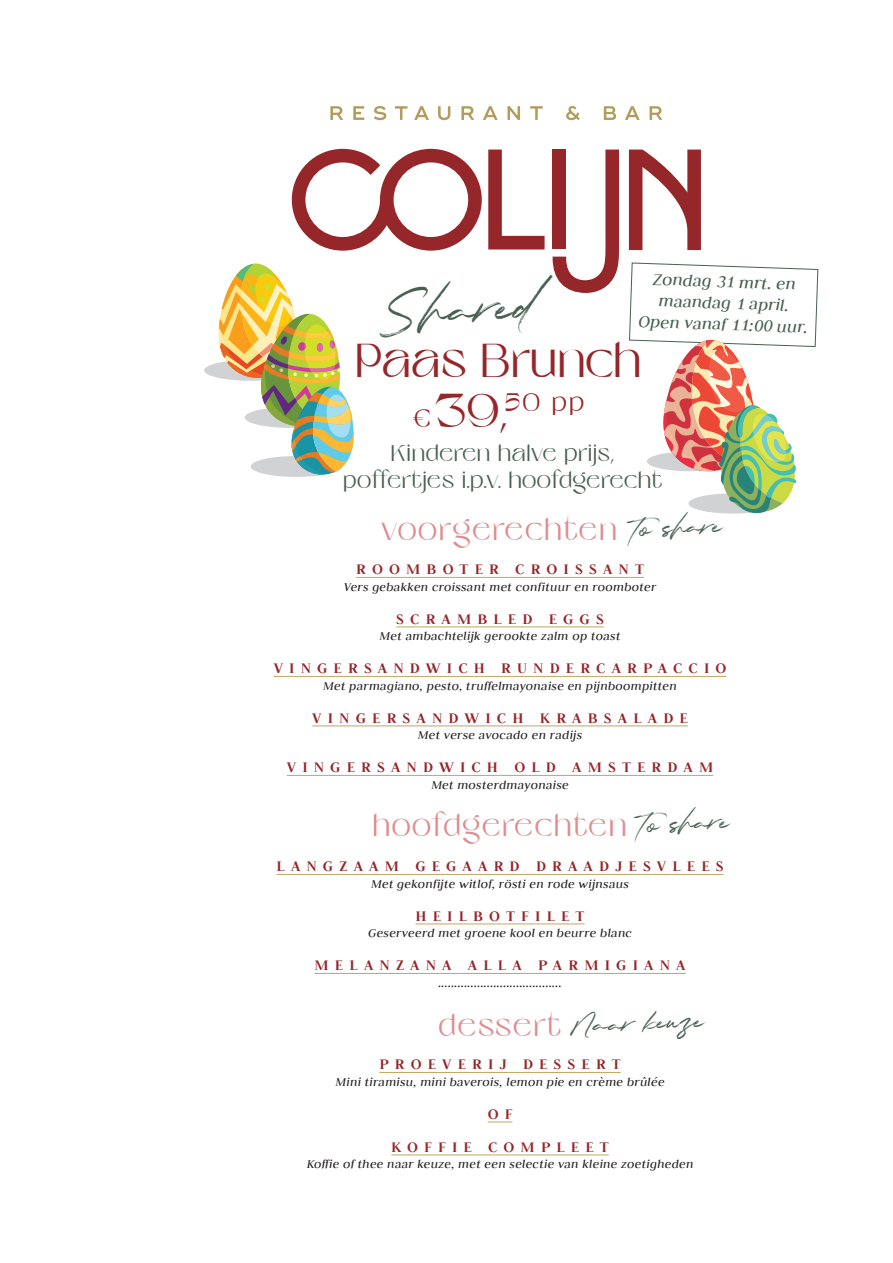
<style>
.page{position:relative;width:893px;height:1263px;background:#fff}
.page>*{position:absolute;margin:0;border:0;box-sizing:border-box;transform-origin:0 0}
.t1{font:47.25px "Colijn";color:#952629}
.t2{font:44.85px "Fragile Script";color:#486051}
.t3{font:30px "Colijn";letter-spacing:.05em;color:#e08b8f}
.t4{font:25.2px "Colijn";color:#952629}
.t5{font:24px "Fragile Script";color:#486051}
.t6{font:22.5px/27px "Colijn";letter-spacing:.02em;color:#486051;text-align:center}
.t7{font:italic 18.75px/21.3px "Judson";color:#486051;text-align:center}
.t8{font:700 16.5px "Judson";letter-spacing:.375em;color:#952629}
.t9{font:italic 13.5px "Judson";letter-spacing:.02em;color:#231f20}
.s1{font-size:47.25px}
</style>
<div class="page">
<hr style="left:356px;top:577px;width:288px;height:1px;background:#c1a763">
<hr style="left:396px;top:627px;width:208px;height:1px;background:#c1a763">
<hr style="left:274px;top:676px;width:452px;height:1px;background:#c1a763">
<hr style="left:312px;top:726px;width:376px;height:1px;background:#c1a763">
<hr style="left:287px;top:775px;width:426px;height:1px;background:#c1a763">
<hr style="left:276px;top:874px;width:448px;height:1px;background:#c1a763">
<hr style="left:415px;top:924px;width:170px;height:1px;background:#c1a763">
<hr style="left:315px;top:973px;width:371px;height:1px;background:#c1a763">
<hr style="left:379px;top:1072px;width:242px;height:1px;background:#c1a763">
<svg style="left:488px;top:1122px;width:24px;height:1px"></svg>
<hr style="left:391px;top:1155px;width:218px;height:1px;background:#c1a763">
<div style="left:204px;top:360px;width:92px;height:21px;background:#d1d2d4;border-radius:50%"></div>
<svg style="left:629px;top:262px;width:189px;height:252px"></svg>
<div style="left:251px;top:456px;width:92px;height:21px;background:#d1d2d4;border-radius:50%"></div>
<svg style="left:217px;top:263px;width:137px;height:212px"></svg>
<svg style="left:488px;top:150px;width:57px;height:99px"></svg>
<svg style="left:553px;top:150px;width:66px;height:143px"></svg>
<div style="left:553px;top:150px;width:13px;height:99px;background:#952629"></div>
<svg style="left:629px;top:150px;width:72px;height:100px"></svg>
<svg style="left:292px;top:149px;width:190px;height:102px"></svg>
<svg style="left:330px;top:106px;width:13px;height:14px"></svg>
<svg style="left:353px;top:106px;width:11px;height:14px"></svg>
<svg style="left:374px;top:106px;width:12px;height:14px"></svg>
<svg style="left:395px;top:106px;width:12px;height:14px"></svg>
<svg style="left:414px;top:106px;width:15px;height:14px"></svg>
<svg style="left:438px;top:106px;width:12px;height:14px"></svg>
<svg style="left:461px;top:106px;width:13px;height:14px"></svg>
<svg style="left:483px;top:106px;width:15px;height:14px"></svg>
<svg style="left:507px;top:106px;width:13px;height:14px"></svg>
<svg style="left:530px;top:106px;width:13px;height:14px"></svg>
<svg style="left:566px;top:106px;width:14px;height:14px"></svg>
<svg style="left:604px;top:106px;width:12px;height:14px"></svg>
<svg style="left:625px;top:106px;width:15px;height:14px"></svg>
<svg style="left:650px;top:106px;width:12px;height:14px"></svg>
<p class="t2" style="left:377px;top:282px;width:156px;rotate:-3deg">S hared</p>
<p class="t7" style="left:640px;top:268px;width:171px;rotate:2deg">Zondag 31 mrt. en maandag 1 april.<br>Open vanaf 11:00 uur.</p>
<p class="t1" style="left:355px;top:331px;width:288px">Paas Brunch</p>
<p class="t4" style="left:413px;top:387px;width:173px">€ <span class="s1">39,</span>50 pp</p>
<p class="t6" style="left:343px;top:440px;width:320px">Kinderen halve prijs, poffertjes i.p.v. hoofdgerecht</p>
<p class="t3" style="left:382px;top:511px;width:237px">voorgerechten</p>
<p class="t5" style="left:626px;top:512px;width:97px;rotate:-2deg">To share</p>
<p class="t8" style="left:356px;top:559px;width:289px">ROOMBOTER CROISSANT</p>
<p class="t9" style="left:344px;top:579px;width:314px">Vers gebakken croissant met confituur en roomboter</p>
<p class="t8" style="left:396px;top:609px;width:209px">SCRAMBLED EGGS</p>
<p class="t9" style="left:380px;top:628px;width:242px">Met ambachtelijk gerookte zalm op toast</p>
<p class="t8" style="left:274px;top:658px;width:454px">VINGERSANDWICH RUNDERCARPACCIO</p>
<p class="t9" style="left:323px;top:678px;width:355px">Met parmagiano, pesto, truffelmayonaise en pijnboompitten</p>
<p class="t8" style="left:312px;top:708px;width:377px">VINGERSANDWICH KRABSALADE</p>
<p class="t9" style="left:418px;top:727px;width:166px">Met verse avocado en radijs</p>
<p class="t8" style="left:287px;top:757px;width:428px">VINGERSANDWICH OLD AMSTERDAM</p>
<p class="t9" style="left:431px;top:777px;width:139px">Met mosterdmayonaise</p>
<p class="t3" style="left:372px;top:806px;width:256px">hoofdgerechten</p>
<p class="t5" style="left:634px;top:808px;width:97px;rotate:-2deg">To share</p>
<p class="t8" style="left:276px;top:856px;width:449px">LANGZAAM GEGAARD DRAADJESVLEES</p>
<p class="t9" style="left:371px;top:876px;width:259px">Met gekonfijte witlof, rösti en rode wijnsaus</p>
<p class="t8" style="left:415px;top:906px;width:171px">HEILBOTFILET</p>
<p class="t9" style="left:368px;top:925px;width:266px">Geserveerd met groene kool en beurre blanc</p>
<p class="t8" style="left:315px;top:955px;width:372px">MELANZANA ALLA PARMIGIANA</p>
<p class="t9" style="left:438px;top:975px;width:125px">......................................</p>
<p class="t3" style="left:439px;top:1007px;width:124px">dessert</p>
<p class="t5" style="left:569px;top:1008px;width:136px;rotate:-2deg">Naar keuze</p>
<p class="t8" style="left:379px;top:1054px;width:243px">PROEVERIJ DESSERT</p>
<p class="t9" style="left:335px;top:1074px;width:331px">Mini tiramisu, mini baverois, lemon pie en crème brûlée</p>
<p class="t8" style="left:488px;top:1104px;width:26px">O F</p>
<p class="t8" style="left:391px;top:1137px;width:219px">KOFFIE COMPLEET</p>
<p class="t9" style="left:307px;top:1156px;width:388px">Koffie of thee naar keuze, met een selectie van kleine zoetigheden</p>
</div>
